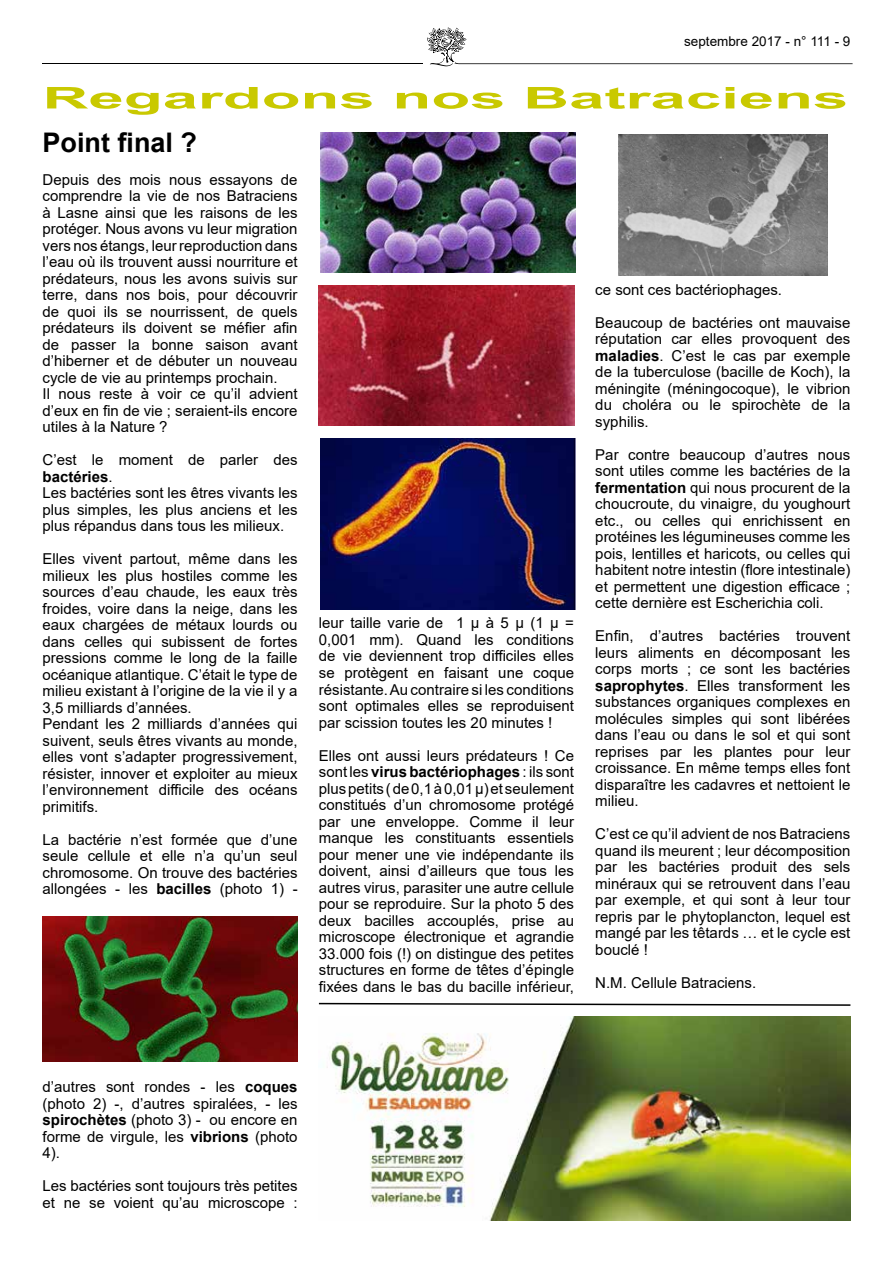
<style>
.page{position:relative;width:893px;height:1263px;background:#fff}
.page>*{position:absolute;margin:0;border:0;box-sizing:border-box;transform-origin:0 0}
.t1{font:700 30px "Arial";color:#c9c900;scale:2.12 1}
.t2{font:700 27px "Arial";color:#000}
.t3{font:15px/16.5px "Arial";color:#000;text-align:justify}
.t4{font:13.5px "Arial";color:#000}
.s1{font-weight:700}
</style>
<div class="page">
<svg style="left:427px;top:27px;width:426px;height:39px"></svg>
<hr style="left:43px;top:63px;width:380px;height:1px;background:#000">
<img style="left:320px;top:132px;width:255px;height:140px">
<img style="left:319px;top:286px;width:255px;height:140px">
<img style="left:43px;top:916px;width:255px;height:145px">
<img style="left:327px;top:1016px;width:523px;height:204px">
<svg style="left:318px;top:1002px;width:533px;height:4px"></svg>
<img style="left:618px;top:135px;width:210px;height:140px">
<img style="left:320px;top:439px;width:255px;height:170px">
<p class="t4" style="left:684px;top:32px;width:168px">septembre 2017 - n° 111 - 9</p>
<h1 class="t1" style="left:43px;top:77px;width:382px">Regardons nos Batraciens</h1>
<h2 class="t2" style="left:43px;top:123px;width:156px">Point final ?</h2>
<p class="t3" style="left:43px;top:171px;width:257px;text-align:left">Depuis des mois nous essayons de comprendre la vie de nos Batraciens à Lasne ainsi que les raisons de les protéger. Nous avons vu leur migration vers nos étangs, leur reproduction dans l’eau où ils trouvent aussi nourriture et prédateurs, nous les avons suivis sur terre, dans nos bois, pour découvrir de quoi ils se nourrissent, de quels prédateurs ils doivent se méfier afin de passer la bonne saison avant d’hiberner et de débuter un nouveau cycle de vie au printemps prochain.<br>Il nous reste à voir ce qu’il advient d’eux en fin de vie ; seraient-ils encore utiles à la Nature ?</p>
<p class="t3" style="left:43px;top:452px;width:257px;text-align:left">C’est le moment de parler des <span class="s1">bactéries</span>.<br>Les bactéries sont les êtres vivants les plus simples, les plus anciens et les plus répandus dans tous les milieux.</p>
<p class="t3" style="left:43px;top:551px;width:257px;text-align:left">Elles vivent partout, même dans les milieux les plus hostiles comme les sources d’eau chaude, les eaux très froides, voire dans la neige, dans les eaux chargées de métaux lourds ou dans celles qui subissent de fortes pressions comme le long de la faille océanique atlantique. C’était le type de milieu existant à l’origine de la vie il y a 3,5 milliards d’années.<br>Pendant les 2 milliards d’années qui suivent, seuls êtres vivants au monde, elles vont s’adapter progressivement, résister, innover et exploiter au mieux l’environnement difficile des océans primitifs.</p>
<p class="t3" style="left:43px;top:831px;width:257px">La bactérie n’est formée que d’une seule cellule et elle n’a qu’un seul chromosome. On trouve des bactéries allongées - les <span class="s1">bacilles</span> (photo 1) -</p>
<p class="t3" style="left:595px;top:281px;width:188px">ce sont ces bactériophages.</p>
<p class="t3" style="left:595px;top:314px;width:257px">Beaucoup de bactéries ont mauvaise réputation car elles provoquent des <span class="s1">maladies</span>. C’est le cas par exemple de la tuberculose (bacille de Koch), la méningite (méningocoque), le vibrion du choléra ou le spirochète de la syphilis.</p>
<p class="t3" style="left:595px;top:446px;width:257px">Par contre beaucoup d’autres nous sont utiles comme les bactéries de la <span class="s1">fermentation</span> qui nous procurent de la choucroute, du vinaigre, du youghourt etc., ou celles qui enrichissent en protéines les légumineuses comme les pois, lentilles et haricots, ou celles qui habitent notre intestin (flore intestinale) et permettent une digestion efficace ; cette dernière est Escherichia coli.</p>
<p class="t3" style="left:595px;top:627px;width:257px">Enfin, d’autres bactéries trouvent leurs aliments en décomposant les corps morts ; ce sont les bactéries <span class="s1">saprophytes</span>. Elles transforment les substances organiques complexes en molécules simples qui sont libérées dans l’eau ou dans le sol et qui sont reprises par les plantes pour leur croissance. En même temps elles font disparaître les cadavres et nettoient le milieu.</p>
<p class="t3" style="left:595px;top:825px;width:257px">C’est ce qu’il advient de nos Batraciens quand ils meurent ; leur décomposition par les bactéries produit des sels minéraux qui se retrouvent dans l’eau par exemple, et qui sont à leur tour repris par le phytoplancton, lequel est mangé par les têtards … et le cycle est bouclé !</p>
<p class="t3" style="left:595px;top:974px;width:162px">N.M. Cellule Batraciens.</p>
<p class="t3" style="left:319px;top:615px;width:257px">leur taille varie de 1 µ à 5 µ (1 µ = 0,001 mm). Quand les conditions de vie deviennent trop difficiles elles se protègent en faisant une coque résistante. Au contraire si les conditions sont optimales elles se reproduisent par scission toutes les 20 minutes !</p>
<p class="t3" style="left:319px;top:747px;width:257px">Elles ont aussi leurs prédateurs ! Ce sont les <span class="s1">virus bactériophages</span> : ils sont plus petits ( de 0,1 à 0,01 µ) et seulement constitués d’un chromosome protégé par une enveloppe. Comme il leur manque les constituants essentiels pour mener une vie indépendante ils doivent, ainsi d’ailleurs que tous les autres virus, parasiter une autre cellule pour se reproduire. Sur la photo 5 des deux bacilles accouplés, prise au microscope électronique et agrandie 33.000 fois (!) on distingue des petites structures en forme de têtes d’épingle fixées dans le bas du bacille inférieur,</p>
<p class="t3" style="left:43px;top:1079px;width:257px">d’autres sont rondes - les <span class="s1">coques </span>(photo 2) -, d’autres spiralées, - les <span class="s1">spirochètes</span> (photo 3) - ou encore en forme de virgule, les <span class="s1">vibrions</span> (photo 4).</p>
<p class="t3" style="left:43px;top:1178px;width:257px">Les bactéries sont toujours très petites et ne se voient qu’au microscope :</p>
</div>
